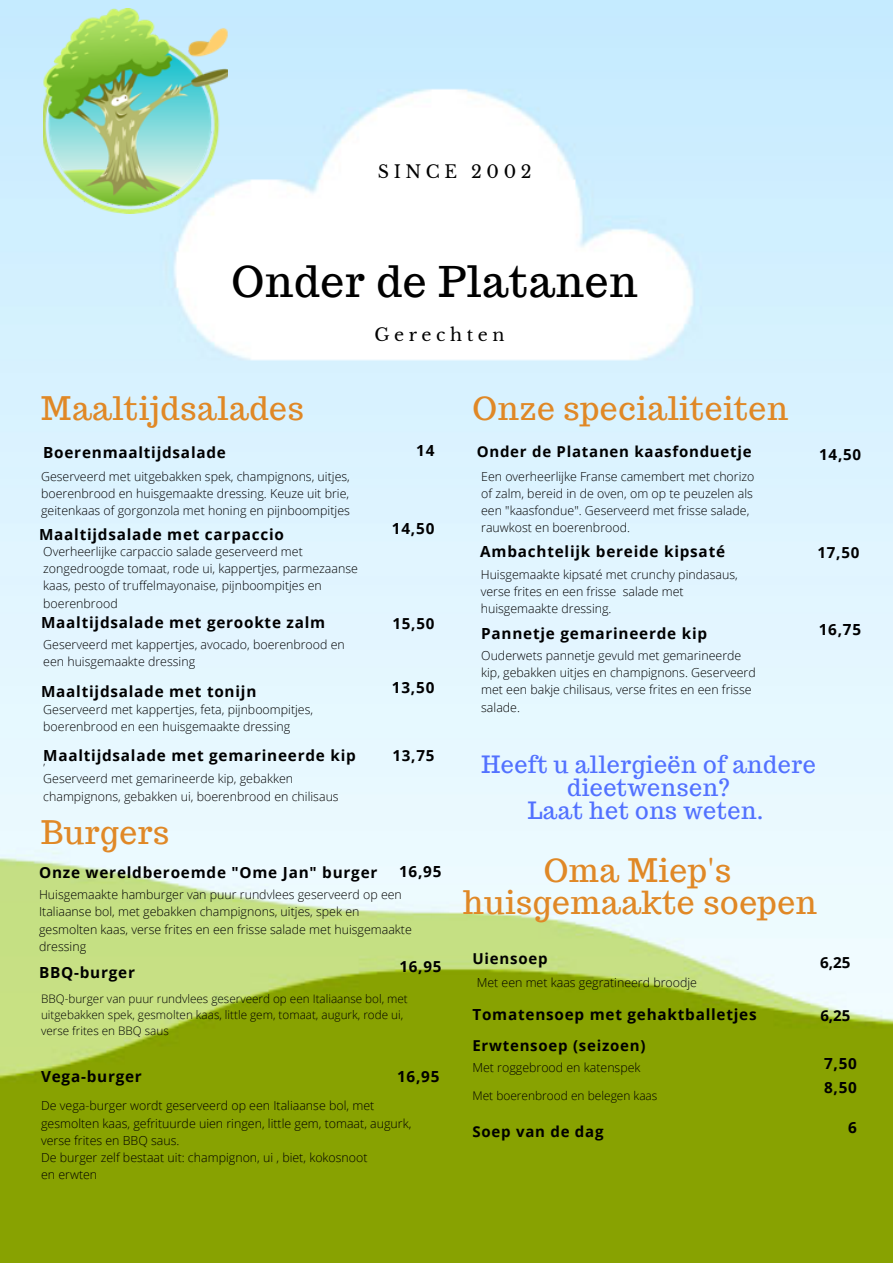
<style>
.page{position:relative;width:893px;height:1264px;background:#fff}
.page>*{position:absolute;margin:0;border:0;box-sizing:border-box;transform-origin:0 0}
.t1{font:42.3px "Trocchi";letter-spacing:.02em;color:#000}
.t2{font:31.8px/31.7px "Trocchi";letter-spacing:.02em;color:#e08826;text-align:center}
.t3{font:23.25px/23px "Trocchi";letter-spacing:.02em;color:#5271ff;text-align:center}
.t4{font:17.55px "Libre Baskerville";letter-spacing:.26em;color:#000}
.t5{font:700 15.3px/24px "Open Sans";letter-spacing:.05em;color:#000}
.t6{font:700 15.15px "Open Sans";letter-spacing:.05em;color:#000}
.t7{font:700 15px "Open Sans";letter-spacing:.05em;color:#000}
.t8{font:300 12.45px/17.2px "Open Sans";color:#000}
.t9{font:300 12px "Open Sans";color:#000}
.t10{font:300 11.7px/16px "Open Sans";color:#000}
</style>
<div class="page">
<img style="left:0;top:0;width:892px;height:1262px">
<img style="left:43px;top:8px;width:185px;height:205px">
<h3 class="t4" style="left:378px;top:161px;width:155px">SINCE 2002</h3>
<h1 class="t1" style="left:231px;top:253px;width:407px">Onder de Platanen</h1>
<h3 class="t4" style="left:374px;top:324px;width:132px">Gerechten</h3>
<h2 class="t2" style="left:41px;top:392px;width:264px">Maaltijdsalades</h2>
<p class="t5" style="left:43px;top:440px;width:184px">Boerenmaaltijdsalade</p>
<p class="t8" style="left:41px;top:467px;width:310px;text-align:justify">Geserveerd met uitgebakken spek, champignons, uitjes, boerenbrood en huisgemaakte dressing. Keuze uit brie, geitenkaas of gorgonzola met honing en pijnboompitjes</p>
<p class="t5" style="left:39px;top:522px;width:246px">Maaltijdsalade met carpaccio</p>
<p class="t8" style="left:43px;top:542px;width:316px">Overheerlijke carpaccio salade geserveerd met zongedroogde tomaat, rode ui, kappertjes, parmezaanse kaas, pesto of truffelmayonaise, pijnboompitjes en boerenbrood</p>
<p class="t8" style="left:43px;top:635px;width:303px">Geserveerd met kappertjes, avocado, boerenbrood en een huisgemaakte dressing</p>
<p class="t5" style="left:41px;top:610px;width:286px">Maaltijdsalade met gerookte zalm</p>
<p class="t5" style="left:41px;top:678px;width:217px">Maaltijdsalade met tonijn</p>
<p class="t8" style="left:43px;top:700px;width:271px">Geserveerd met kappertjes, feta, pijnboompitjes, boerenbrood en een huisgemaakte dressing</p>
<p class="t10" style="left:43px;top:752px;width:4px">,</p>
<p class="t5" style="left:43px;top:743px;width:314px">Maaltijdsalade met gemarineerde kip</p>
<p class="t8" style="left:43px;top:769px;width:297px">Geserveerd met gemarineerde kip, gebakken champignons, gebakken ui, boerenbrood en chilisaus</p>
<h2 class="t2" style="left:41px;top:816px;width:130px">Burgers</h2>
<p class="t5" style="left:416px;top:438px;width:20px">14</p>
<p class="t5" style="left:392px;top:516px;width:44px">14,50</p>
<p class="t6" style="left:392px;top:612px;width:44px">15,50</p>
<p class="t5" style="left:392px;top:675px;width:44px">13,50</p>
<p class="t6" style="left:392px;top:745px;width:44px">13,75</p>
<h2 class="t2" style="left:472px;top:392px;width:317px">Onze specialiteiten</h2>
<p class="t7" style="left:476px;top:441px;width:276px">Onder de Platanen kaasfonduetje</p>
<p class="t8" style="left:481px;top:467px;width:275px">Een overheerlijke Franse camembert met chorizo of zalm, bereid in de oven, om op te peuzelen als een "kaasfondue". Geserveerd met frisse salade, rauwkost en boerenbrood.</p>
<p class="t5" style="left:480px;top:538px;width:246px">Ambachtelijk bereide kipsaté</p>
<p class="t8" style="left:480px;top:565px;width:258px">Huisgemaakte kipsaté met crunchy pindasaus, verse frites en een frisse salade met huisgemaakte dressing.</p>
<p class="t5" style="left:481px;top:621px;width:227px">Pannetje gemarineerde kip</p>
<p class="t8" style="left:481px;top:646px;width:276px">Ouderwets pannetje gevuld met gemarineerde kip, gebakken uitjes en champignons. Geserveerd met een bakje chilisaus, verse frites en een frisse salade.</p>
<p class="t6" style="left:819px;top:444px;width:44px">14,50</p>
<p class="t6" style="left:817px;top:542px;width:44px">17,50</p>
<p class="t5" style="left:818px;top:617px;width:44px">16,75</p>
<h3 class="t3" style="left:481px;top:752px;width:336px">Heeft u allergieën of andere dieetwensen?<br>Laat het ons weten.</h3>
<p class="t5" style="left:399px;top:858px;width:44px">16,95</p>
<p class="t5" style="left:39px;top:859px;width:340px">Onze wereldberoemde "Ome Jan" burger</p>
<p class="t8" style="left:39px;top:885px;width:374px">Huisgemaakte hamburger van puur rundvlees geserveerd op een Italiaanse bol, met gebakken champignons, uitjes, spek en gesmolten kaas, verse frites en een frisse salade met huisgemaakte dressing</p>
<p class="t5" style="left:39px;top:960px;width:97px">BBQ-burger</p>
<p class="t10" style="left:41px;top:990px;width:368px">BBQ-burger van puur rundvlees geserveerd op een Italiaanse bol, met uitgebakken spek, gesmolten kaas, little gem, tomaat, augurk, rode ui, verse frites en BBQ saus</p>
<p class="t5" style="left:41px;top:1063px;width:102px">Vega-burger</p>
<p class="t8" style="left:41px;top:1096px;width:372px">De vega-burger wordt geserveerd op een Italiaanse bol, met gesmolten kaas, gefrituurde uien ringen, little gem, tomaat, augurk, verse frites en BBQ saus.<br>De burger zelf bestaat uit: champignon, ui , biet, kokosnoot<br>en erwten</p>
<p class="t6" style="left:399px;top:955px;width:44px">16,95</p>
<p class="t5" style="left:397px;top:1063px;width:44px">16,95</p>
<h2 class="t2" style="left:463px;top:854px;width:355px">Oma Miep's huisgemaakte soepen</h2>
<p class="t7" style="left:472px;top:947px;width:77px">Uiensoep</p>
<p class="t8" style="left:476px;top:973px;width:222px">Met een met kaas gegratineerd broodje</p>
<p class="t5" style="left:472px;top:1002px;width:286px">Tomatensoep met gehaktballetjes</p>
<p class="t7" style="left:472px;top:1034px;width:174px">Erwtensoep (seizoen)</p>
<p class="t8" style="left:472px;top:1058px;width:170px">Met roggebrood en katenspek</p>
<p class="t9" style="left:472px;top:1087px;width:186px">Met boerenbrood en belegen kaas</p>
<p class="t6" style="left:820px;top:951px;width:32px">6,25</p>
<p class="t7" style="left:820px;top:1004px;width:31px">6,25</p>
<p class="t5" style="left:824px;top:1051px;width:34px">7,50<br>8,50</p>
<p class="t7" style="left:472px;top:1121px;width:132px">Soep van de dag</p>
<p class="t5" style="left:848px;top:1115px;width:10px">6</p>
</div>
